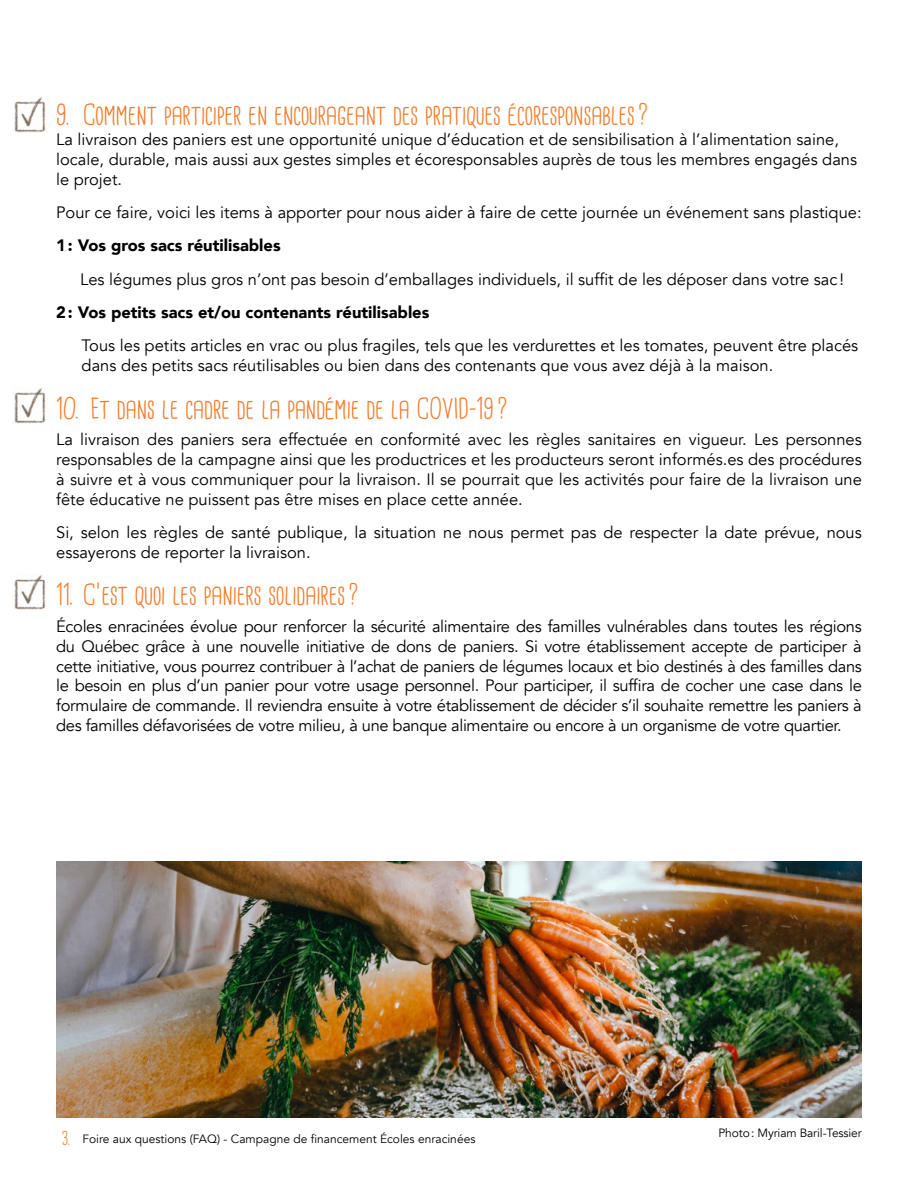
<style>
.page{position:relative;width:918px;height:1188px;background:#fff}
.page>*{position:absolute;margin:0;border:0;box-sizing:border-box;transform-origin:0 0}
.t1{font:28.5px "Cardenio Modern";color:#f47b29}
.t2{font:18px "Cardenio Modern";color:#f47b29}
.t3{font:16.5px/19.8px "Avenir";color:#000}
.t4{font:900 16.5px "Avenir";color:#000}
.Bloc_liste_alpha{font:12px "Avenir";color:#000}
</style>
<div class="page">
<img style="left:56px;top:861px;width:806px;height:257px">
<img style="left:14px;top:97px;width:32px;height:36px">
<img style="left:14px;top:388px;width:32px;height:36px">
<img style="left:14px;top:574px;width:32px;height:36px">
<p class="t1" style="left:56px;top:100px;width:594px">9. Comment participer en encourageant des pratiques écoresponsables?</p>
<p class="t3" style="left:56px;top:130px;width:802px">La livraison des paniers est une opportunité unique d’éducation et de sensibilisation à l’alimentation saine, locale, durable, mais aussi aux gestes simples et écoresponsables auprès de tous les membres engagés dans le projet.</p>
<p class="t3" style="left:56px;top:203px;width:807px">Pour ce faire, voici les items à apporter pour nous aider à faire de cette journée un événement sans plastique:</p>
<p class="t4" style="left:56px;top:231px;width:226px">1: Vos gros sacs réutilisables</p>
<p class="t3" style="left:80px;top:269px;width:765px">Les légumes plus gros n’ont pas besoin d’emballages individuels, il suffit de les déposer dans votre sac !</p>
<p class="t4" style="left:56px;top:298px;width:375px">2: Vos petits sacs et/ou contenants réutilisables</p>
<p class="t3" style="left:82px;top:336px;width:778px">Tous les petits articles en vrac ou plus fragiles, tels que les verdurettes et les tomates, peuvent être placés dans des petits sacs réutilisables ou bien dans des contenants que vous avez déjà à la maison.</p>
<p class="t1" style="left:56px;top:393px;width:453px">10. Et dans le cadre de la pandémie de la COVID-19?</p>
<p class="t3" style="left:56px;top:430px;width:807px;text-align:justify">La livraison des paniers sera effectuée en conformité avec les règles sanitaires en vigueur. Les personnes responsables de la campagne ainsi que les productrices et les producteurs seront informés.es des procédures à suivre et à vous communiquer pour la livraison. Il se pourrait que les activités pour faire de la livraison une fête éducative ne puissent pas être mises en place cette année.</p>
<p class="t3" style="left:56px;top:523px;width:807px">Si, selon les règles de santé publique, la situation ne nous permet pas de respecter la date prévue, nous essayerons de reporter la livraison.</p>
<p class="t1" style="left:56px;top:580px;width:304px">11. C’est quoi les paniers solidaires?</p>
<p class="t3" style="left:56px;top:617px;width:807px;text-align:justify">Écoles enracinées évolue pour renforcer la sécurité alimentaire des familles vulnérables dans toutes les régions du Québec grâce à une nouvelle initiative de dons de paniers. Si votre établissement accepte de participer à cette initiative, vous pourrez contribuer à l’achat de paniers de légumes locaux et bio destinés à des familles dans le besoin en plus d’un panier pour votre usage personnel. Pour participer, il suffira de cocher une case dans le formulaire de commande. Il reviendra ensuite à votre établissement de décider s’il souhaite remettre les paniers à des familles défavorisées de votre milieu, à une banque alimentaire ou encore à un organisme de votre quartier.</p>
<p class="t2" style="left:62px;top:1129px;width:10px">3.</p>
<p class="Bloc_liste_alpha" style="left:82px;top:1132px;width:395px">Foire aux questions (FAQ) - Campagne de financement Écoles enracinées</p>
<p class="Bloc_liste_alpha" style="left:719px;top:1126px;width:145px">Photo: Myriam Baril-Tessier</p>
</div>
